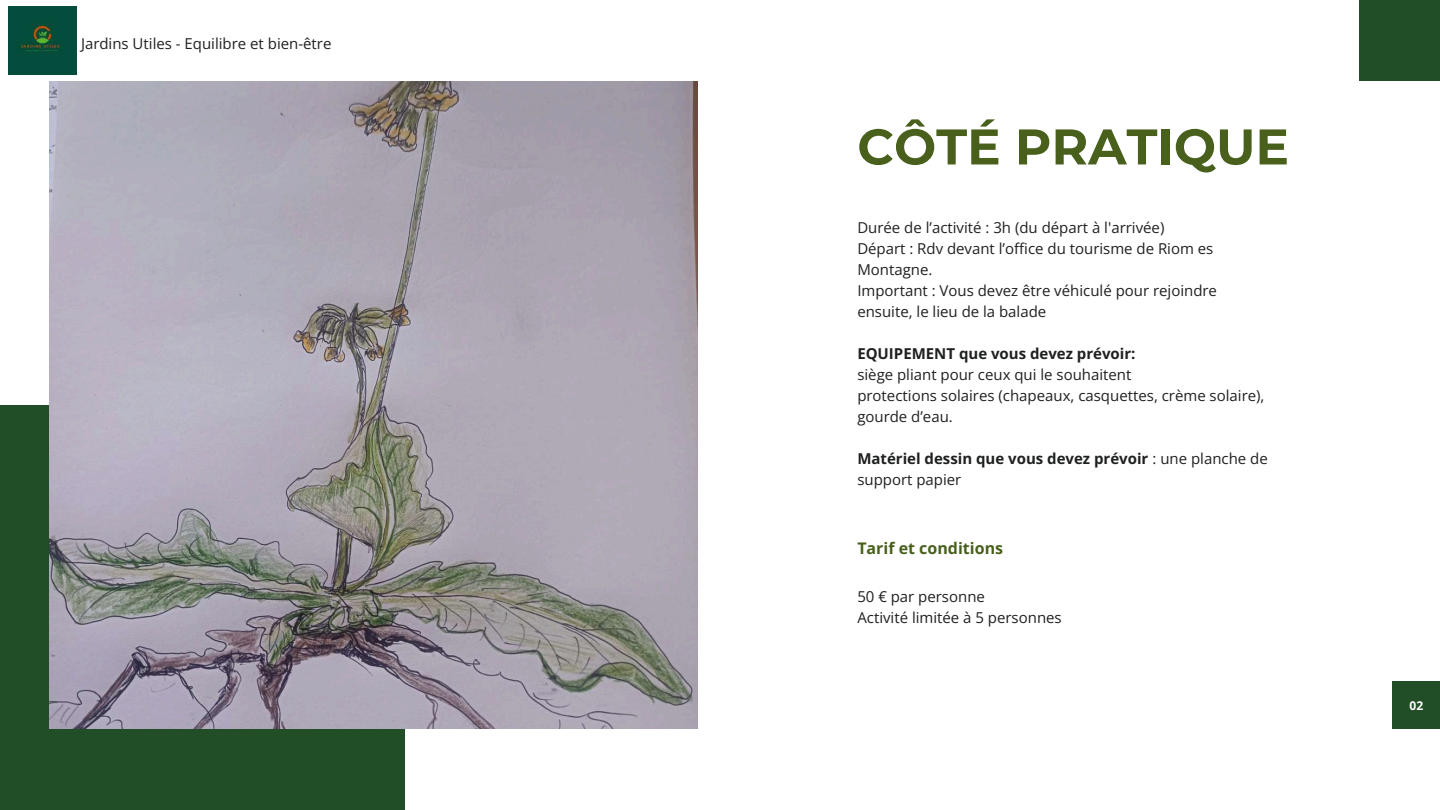
<style>
.page{position:relative;width:1440px;height:810px;background:#fff}
.page>*{position:absolute;margin:0;border:0;box-sizing:border-box;transform-origin:0 0}
.t1{font:700 50px "Montserrat";color:#48601c}
.t2{font:700 16px "Open Sans";color:#48601c}
.t3{font:15px/21px "Open Sans";color:#1f2020}
.t4{font:700 15px/21px "Open Sans";color:#1f2020}
.t5{font:700 12px "Open Sans";color:#fff}
.s1{font-weight:400}
</style>
<div class="page">
<div style="left:1393px;top:682px;width:47px;height:47px;background:#214e26"></div>
<div style="left:1359px;top:0;width:81px;height:81px;background:#214e26"></div>
<div style="left:0;top:405px;width:405px;height:405px;background:#214e26"></div>
<img style="left:50px;top:81px;width:648px;height:648px">
<img style="left:9px;top:7px;width:67px;height:67px">
<p class="t3" style="left:81px;top:33px;width:252px">Jardins Utiles - Equilibre et bien-être</p>
<h1 class="t1" style="left:857px;top:116px;width:433px">CÔTÉ PRATIQUE</h1>
<p class="t3" style="left:857px;top:217px;width:361px">Durée de l’activité : 3h (du départ à l'arrivée)<br>Départ : Rdv devant l’office du tourisme de Riom es Montagne.<br>Important : Vous devez être véhiculé pour rejoindre ensuite, le lieu de la balade</p>
<p class="t4" style="left:857px;top:343px;width:280px">EQUIPEMENT que vous devez prévoir:</p>
<p class="t3" style="left:857px;top:364px;width:409px">siège pliant pour ceux qui le souhaitent<br>protections solaires (chapeaux, casquettes, crème solaire), gourde d’eau.</p>
<p class="t4" style="left:857px;top:448px;width:412px">Matériel dessin que vous devez prévoir <span class="s1">: une planche de support papier</span></p>
<p class="t2" style="left:857px;top:537px;width:147px">Tarif et conditions</p>
<p class="t3" style="left:857px;top:586px;width:206px">50 € par personne<br>Activité limitée à 5 personnes</p>
<p class="t5" style="left:1410px;top:697px;width:15px">02</p>
</div>
